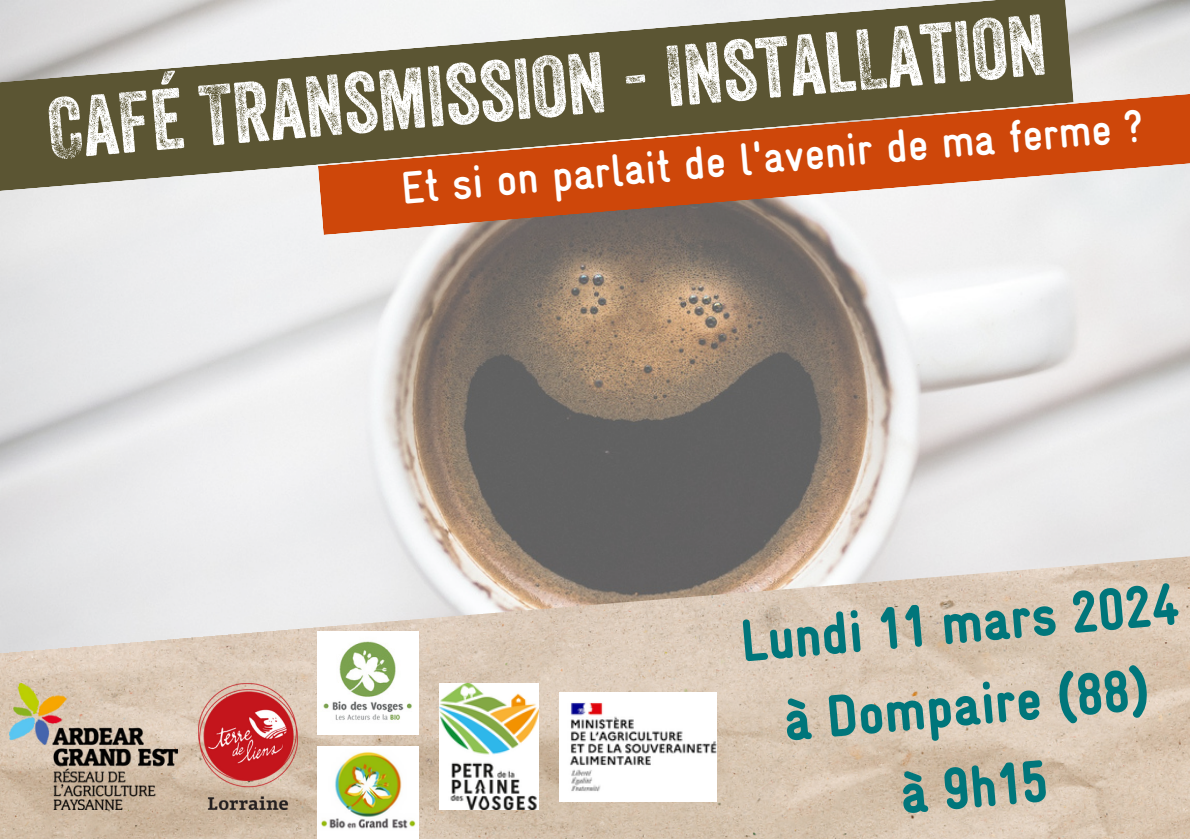
<style>
.page{position:relative;width:1190px;height:839px;background:#fff}
.page>*{position:absolute;margin:0;border:0;box-sizing:border-box;transform-origin:0 0}
.t1{font:83.6px "Veneer Three";color:#fff}
.t2{font:900 condensed 59.8px/82.6px "Gravur";color:#00767b;text-align:center}
.t3{font:700 condensed 46.2px "Gravur";color:#fff}
</style>
<div class="page">
<img style="left:0;top:0;width:1190px;height:547px">
<img style="left:0;top:547px;width:1190px;height:291px">
<img style="left:318px;top:746px;width:100px;height:92px">
<img style="left:9px;top:683px;width:168px;height:126px">
<svg style="left:0;top:0;width:1074px;height:204px;fill:#5b5533"></svg>
<svg style="left:318px;top:91px;width:872px;height:144px;background:#b16e48"></svg>
<img style="left:198px;top:683px;width:99px;height:126px">
<img style="left:440px;top:683px;width:99px;height:126px">
<img style="left:318px;top:631px;width:100px;height:103px">
<img style="left:559px;top:692px;width:158px;height:109px">
<p class="t1" style="left:45px;top:100px;width:1003px;rotate:-5deg">Café Transmission - InstalLation</p>
<h2 class="t3" style="left:399px;top:164px;width:746px;rotate:-5deg">Et si on parlait de l'avenir de ma ferme ?</h2>
<p class="t2" style="left:737px;top:600px;width:442px;rotate:-5deg">Lundi 11 mars 2024 à Dompaire (88)<br>à 9h15</p>
</div>
